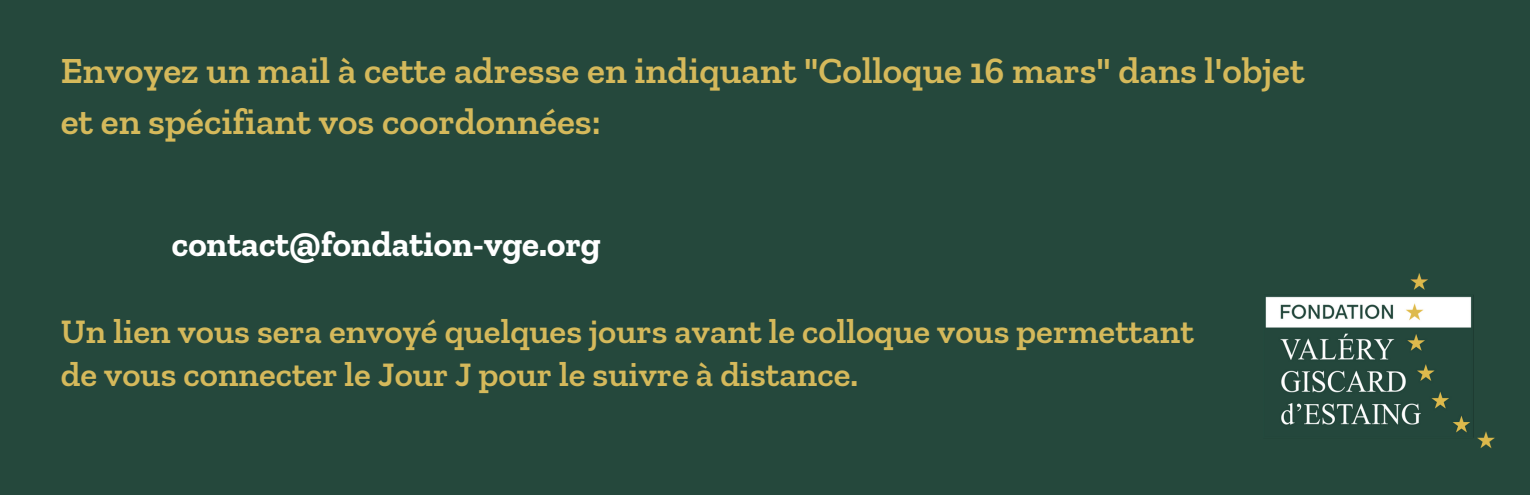
<style>
.page{position:relative;width:1530px;height:495px;background:#25483c}
.page>*{position:absolute;margin:0;border:0;box-sizing:border-box;transform-origin:0 0}
.t1{font:600 37.5px "Zilla Slab";color:#d5b95b}
.t2{font:600 35px/43px "Zilla Slab";color:#d5b95b}
.t3{font:700 35px "Zilla Slab";color:#fff}
</style>
<div class="page">
<img style="left:1265px;top:273px;width:230px;height:175px">
<p class="t1" style="left:61px;top:48px;width:1245px">Envoyez un mail à cette adresse en indiquant "Colloque 16 mars" dans l'objet</p>
<p class="t1" style="left:61px;top:98px;width:542px">et en spécifiant vos coordonnées:</p>
<p class="t3" style="left:172px;top:223px;width:430px">contact@fondation-vge.org</p>
<p class="t2" style="left:61px;top:309px;width:1135px">Un lien vous sera envoyé quelques jours avant le colloque vous permettant de vous connecter le Jour J pour le suivre à distance.</p>
</div>
